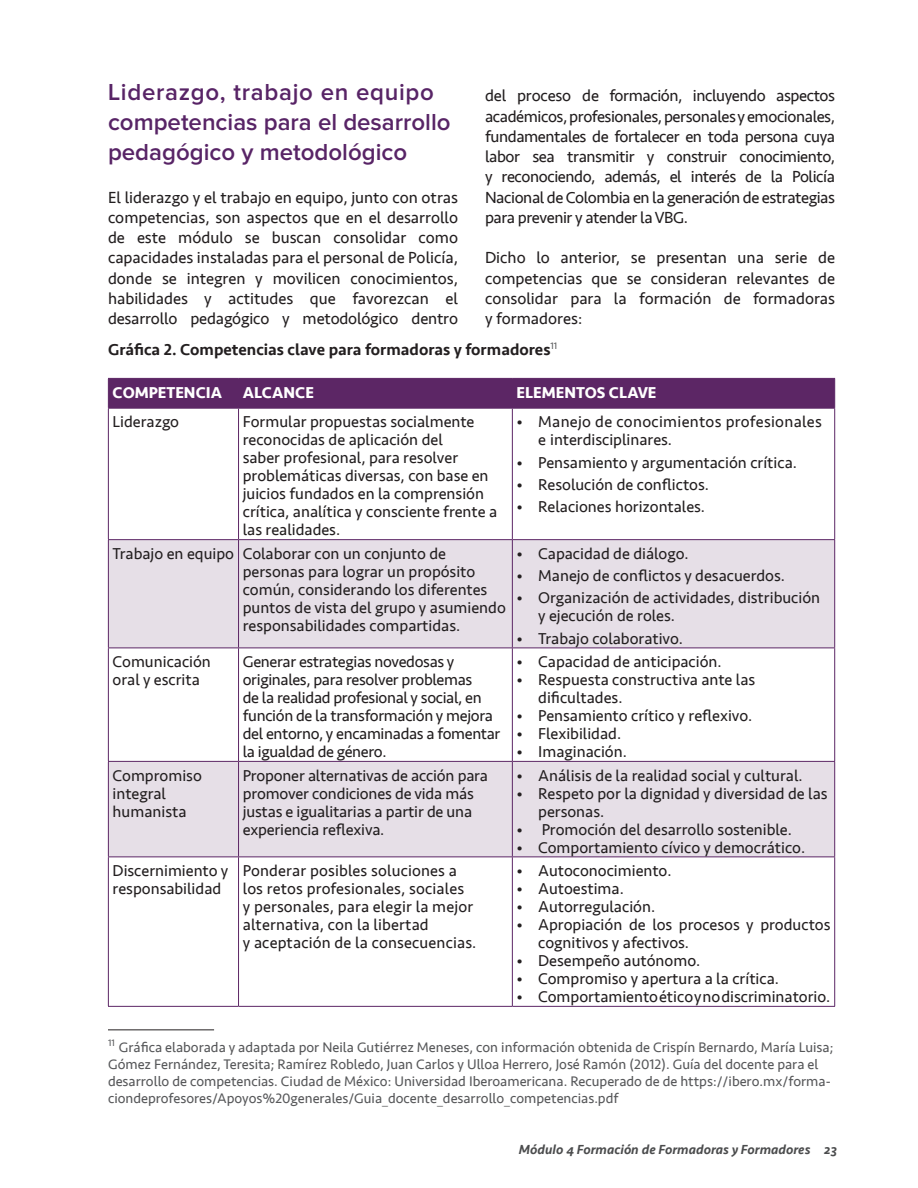
<style>
.page{position:relative;width:918px;height:1188px;background:#fff}
.page>*{position:absolute;margin:0;border:0;box-sizing:border-box;transform-origin:0 0}
.titulo_2_1{font:600 24px/30px "Proxima Nova";color:#582466}
.Cuerpo_-_Copia{font:16.5px/20.2px "Seravek";letter-spacing:-.01em;color:#231f20;text-align:justify}
.TABLAS_Y_GRAFICAS{font:500 16.5px "Seravek";color:#231f20}
.Tabla{font:16.2px/18px "Seravek";color:#231f20}
.Tabla-2{font:16.2px/18px "Seravek";letter-spacing:-.02em;color:#231f20}
.Tabla-3{font:16.2px/18px "Seravek";letter-spacing:.02em;color:#231f20}
.Tabla_título{font:700 16.2px "Seravek";color:#fff}
.Nota_al_pie{font:14.25px/17.1px "Seravek";color:#57585a}
.t1{font:italic 500 13.5px "Seravek";color:#4b4c4d}
</style>
<div class="page">
<svg style="left:109px;top:540px;width:725px;height:316px;fill:#e6dfe7"></svg>
<div style="left:108px;top:378px;width:727px;height:30px;background:#5c2665"></div>
<hr style="left:108px;top:408px;width:131px;height:1px;background:#5c2665">
<hr style="left:108px;top:409px;width:1px;height:130px;background:#5c2665">
<hr style="left:239px;top:408px;width:273px;height:1px;background:#5c2665">
<hr style="left:238px;top:409px;width:1px;height:130px;background:#5c2665">
<hr style="left:512px;top:408px;width:323px;height:1px;background:#5c2665">
<hr style="left:512px;top:409px;width:1px;height:130px;background:#5c2665">
<hr style="left:834px;top:409px;width:1px;height:130px;background:#5c2665">
<hr style="left:108px;top:539px;width:131px;height:1px;background:#5c2665">
<hr style="left:108px;top:540px;width:1px;height:108px;background:#5c2665">
<hr style="left:239px;top:539px;width:273px;height:1px;background:#5c2665">
<hr style="left:238px;top:540px;width:1px;height:108px;background:#5c2665">
<hr style="left:512px;top:539px;width:323px;height:1px;background:#5c2665">
<hr style="left:512px;top:540px;width:1px;height:108px;background:#5c2665">
<hr style="left:834px;top:540px;width:1px;height:108px;background:#5c2665">
<hr style="left:108px;top:648px;width:131px;height:1px;background:#5c2665">
<hr style="left:108px;top:648px;width:1px;height:113px;background:#5c2665">
<hr style="left:239px;top:648px;width:273px;height:1px;background:#5c2665">
<hr style="left:238px;top:648px;width:1px;height:113px;background:#5c2665">
<hr style="left:512px;top:648px;width:323px;height:1px;background:#5c2665">
<hr style="left:512px;top:648px;width:1px;height:113px;background:#5c2665">
<hr style="left:834px;top:648px;width:1px;height:113px;background:#5c2665">
<hr style="left:108px;top:761px;width:131px;height:1px;background:#5c2665">
<hr style="left:108px;top:762px;width:1px;height:94px;background:#5c2665">
<hr style="left:239px;top:761px;width:273px;height:1px;background:#5c2665">
<hr style="left:238px;top:762px;width:1px;height:94px;background:#5c2665">
<hr style="left:512px;top:761px;width:323px;height:1px;background:#5c2665">
<hr style="left:512px;top:762px;width:1px;height:94px;background:#5c2665">
<hr style="left:834px;top:762px;width:1px;height:94px;background:#5c2665">
<hr style="left:108px;top:856px;width:131px;height:1px;background:#5c2665">
<hr style="left:108px;top:857px;width:1px;height:149px;background:#5c2665">
<hr style="left:239px;top:856px;width:273px;height:1px;background:#5c2665">
<hr style="left:238px;top:857px;width:1px;height:149px;background:#5c2665">
<hr style="left:512px;top:856px;width:323px;height:1px;background:#5c2665">
<hr style="left:512px;top:857px;width:1px;height:149px;background:#5c2665">
<hr style="left:834px;top:857px;width:1px;height:149px;background:#5c2665">
<hr style="left:108px;top:1006px;width:131px;height:1px;background:#5c2665">
<hr style="left:239px;top:1006px;width:273px;height:1px;background:#5c2665">
<hr style="left:512px;top:1006px;width:323px;height:1px;background:#5c2665">
<hr style="left:108px;top:1030px;width:106px;height:1px;background:#231f20">
<p class="titulo_2_1" style="left:108px;top:78px;width:344px">Liderazgo, trabajo en equipo competencias para el desarrollo pedagógico y metodológico</p>
<p class="Cuerpo_-_Copia" style="left:108px;top:187px;width:352px">El liderazgo y el trabajo en equipo, junto con otras competencias, son aspectos que en el desarrollo de este módulo se buscan consolidar como capacidades instaladas para el personal de Policía, donde se integren y movilicen conocimientos, habilidades y actitudes que favorezcan el desarrollo pedagógico y metodológico dentro</p>
<p class="Cuerpo_-_Copia" style="left:485px;top:86px;width:352px">del proceso de formación, incluyendo aspectos académicos, profesionales, personales y emocionales, fundamentales de fortalecer en toda persona cuya labor sea transmitir y construir conocimiento, y reconociendo, además, el interés de la Policía Nacional de Colombia en la generación de estrategias para prevenir y atender la VBG.</p>
<p class="Cuerpo_-_Copia" style="left:485px;top:248px;width:352px">Dicho lo anterior, se presentan una serie de competencias que se consideran relevantes de consolidar para la formación de formadoras</p>
<p class="Cuerpo_-_Copia" style="left:485px;top:308px;width:99px">y formadores:</p>
<p class="TABLAS_Y_GRAFICAS" style="left:108px;top:339px;width:451px">Gráfica 2. Competencias clave para formadoras y formadores<sup>11</sup></p>
<p class="Tabla_título" style="left:113px;top:379px;width:111px">COMPETENCIA</p>
<p class="Tabla_título" style="left:243px;top:379px;width:73px">ALCANCE</p>
<p class="Tabla_título" style="left:517px;top:379px;width:141px">ELEMENTOS CLAVE</p>
<p class="Tabla" style="left:113px;top:413px;width:68px">Liderazgo</p>
<p class="Tabla" style="left:243px;top:413px;width:256px">Formular propuestas socialmente reconocidas de aplicación del<br>saber profesional, para resolver problemáticas diversas, con base en juicios fundados en la comprensión crítica, analítica y consciente frente a las realidades.</p>
<p class="Tabla-3" style="left:538px;top:413px;width:285px;text-indent:-22px">• Manejo de conocimientos profesionales e interdisciplinares.</p>
<p class="Tabla" style="left:517px;top:453px;width:282px">• Pensamiento y argumentación crítica.</p>
<p class="Tabla" style="left:517px;top:475px;width:194px">• Resolución de conflictos.</p>
<p class="Tabla" style="left:517px;top:498px;width:190px">• Relaciones horizontales.</p>
<p class="Tabla" style="left:113px;top:544px;width:123px">Trabajo en equipo</p>
<p class="Tabla" style="left:243px;top:544px;width:265px">Colaborar con un conjunto de personas para lograr un propósito común, considerando los diferentes puntos de vista del grupo y asumiendo responsabilidades compartidas.</p>
<p class="Tabla" style="left:517px;top:544px;width:174px">• Capacidad de diálogo.</p>
<p class="Tabla" style="left:517px;top:567px;width:270px">• Manejo de conflictos y desacuerdos.</p>
<p class="Tabla" style="left:538px;top:589px;width:283px;text-indent:-22px">• Organización de actividades, distribución y ejecución de roles.</p>
<p class="Tabla" style="left:517px;top:629px;width:168px">• Trabajo colaborativo.</p>
<p class="Tabla" style="left:113px;top:653px;width:100px">Comunicación oral y escrita</p>
<p class="Tabla-2" style="left:243px;top:653px;width:259px">Generar estrategias novedosas y originales, para resolver problemas<br>de la realidad profesional y social, en función de la transformación y mejora del entorno, y encaminadas a fomentar la igualdad de género.</p>
<p class="Tabla" style="left:517px;top:653px;width:207px">• Capacidad de anticipación.</p>
<p class="Tabla" style="left:538px;top:671px;width:219px;text-indent:-22px">• Respuesta constructiva ante las dificultades.</p>
<p class="Tabla" style="left:517px;top:707px;width:237px">• Pensamiento crítico y reflexivo.</p>
<p class="Tabla" style="left:517px;top:725px;width:106px">• Flexibilidad.</p>
<p class="Tabla" style="left:517px;top:743px;width:112px">• Imaginación.</p>
<p class="Tabla" style="left:113px;top:766px;width:91px">Compromiso integral humanista</p>
<p class="Tabla" style="left:243px;top:766px;width:247px">Proponer alternativas de acción para promover condiciones de vida más justas e igualitarias a partir de una experiencia reflexiva.</p>
<p class="Tabla" style="left:517px;top:766px;width:288px">• Análisis de la realidad social y cultural.</p>
<p class="Tabla" style="left:538px;top:784px;width:291px;text-indent:-22px">• Respeto por la dignidad y diversidad de las personas.</p>
<p class="Tabla" style="left:517px;top:820px;width:277px">• Promoción del desarrollo sostenible.</p>
<p class="Tabla" style="left:517px;top:838px;width:290px">• Comportamiento cívico y democrático.</p>
<p class="Tabla" style="left:113px;top:862px;width:117px">Discernimiento y responsabilidad</p>
<p class="Tabla" style="left:243px;top:862px;width:232px">Ponderar posibles soluciones a los retos profesionales, sociales y personales, para elegir la mejor alternativa, con la libertad</p>
<p class="Tabla" style="left:243px;top:934px;width:235px">y aceptación de la consecuencias.</p>
<p class="Tabla" style="left:517px;top:862px;width:156px">• Autoconocimiento.</p>
<p class="Tabla" style="left:517px;top:880px;width:109px">• Autoestima.</p>
<p class="Tabla" style="left:517px;top:898px;width:140px">• Autorregulación.</p>
<p class="Tabla" style="left:538px;top:916px;width:294px;text-indent:-22px">• Apropiación de los procesos y productos cognitivos y afectivos.</p>
<p class="Tabla" style="left:517px;top:952px;width:185px">• Desempeño autónomo.</p>
<p class="Tabla" style="left:517px;top:970px;width:264px">• Compromiso y apertura a la crítica.</p>
<p class="Tabla" style="left:517px;top:988px;width:315px">• Comportamiento ético y no discriminatorio.</p>
<p class="Nota_al_pie" style="left:108px;top:1038px;width:727px"><sup>11</sup> Gráfica elaborada y adaptada por Neila Gutiérrez Meneses, con información obtenida de Crispín Bernardo, María Luisa; Gómez Fernández, Teresita; Ramírez Robledo, Juan Carlos y Ulloa Herrero, José Ramón (2012). Guía del docente para el desarrollo de competencias. Ciudad de México: Universidad Iberoamericana. Recuperado de de https://ibero.mx/forma&shy;ciondeprofesores/Apoyos%20generales/Guia_docente_desarrollo_competencias.pdf</p>
<p class="t1" style="left:519px;top:1141px;width:320px">Módulo 4 Formación de Formadoras y Formadores 23</p>
</div>
